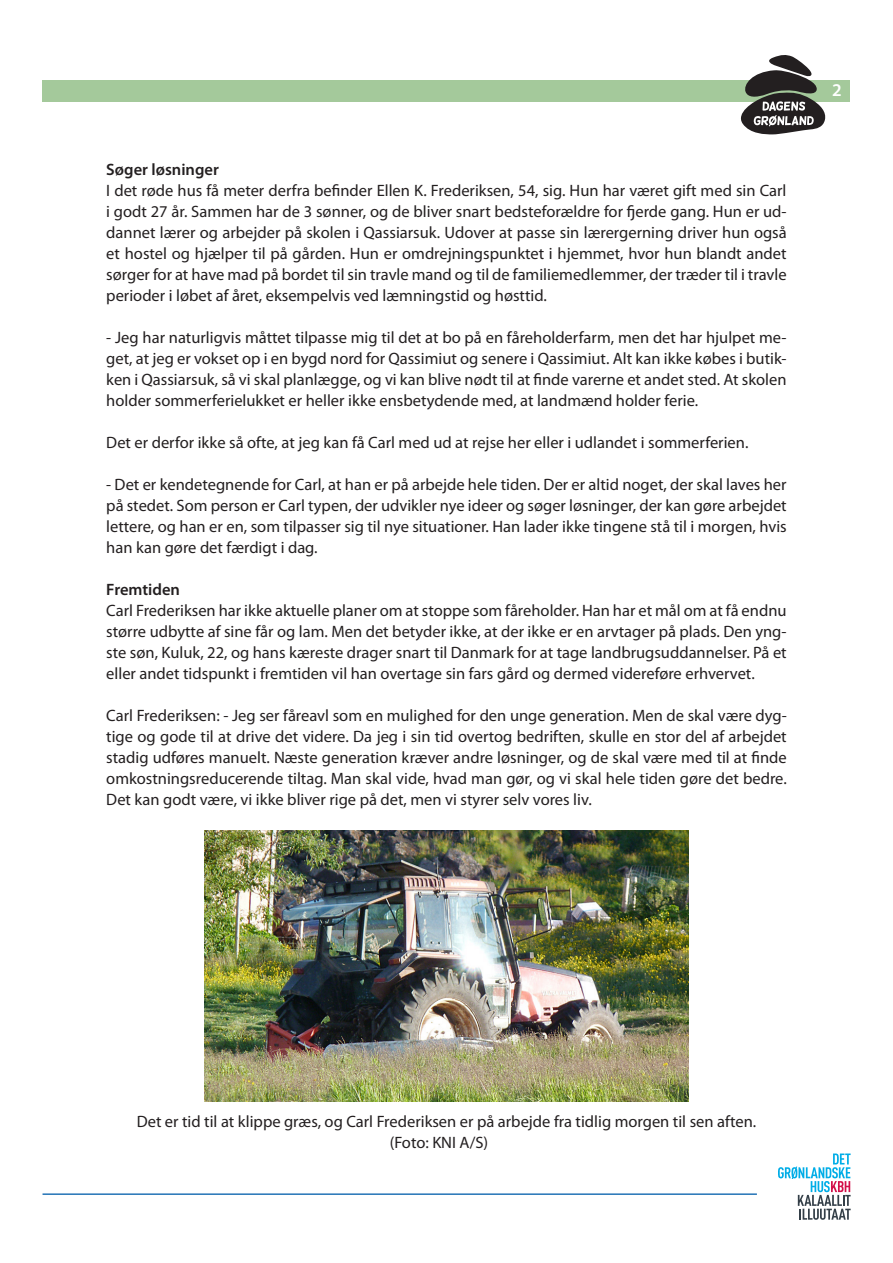
<style>
.page{position:relative;width:893px;height:1263px;background:#fff}
.page>*{position:absolute;margin:0;border:0;box-sizing:border-box;transform-origin:0 0}
.t1{font:600 18px "Myriad Pro";color:#fff}
.t2{font:16.5px/21px "Myriad Pro";color:#231f20;text-align:justify}
.t3{font:600 16.5px "Myriad Pro";color:#231f20}
</style>
<div class="page">
<div style="left:43px;top:80px;width:807px;height:21px;background:#a4c99b"></div>
<svg style="left:739px;top:55px;width:88px;height:79px"></svg>
<hr style="left:43px;top:1193px;width:714px;height:2px;background:#2373b6">
<svg style="left:778px;top:1153px;width:73px;height:67px"></svg>
<img style="left:204px;top:830px;width:485px;height:272px">
<p class="t3" style="left:106px;top:160px;width:114px">Søger løsninger</p>
<p class="t2" style="left:106px;top:180px;width:682px">I det røde hus få meter derfra befinder Ellen K. Frederiksen, 54, sig. Hun har været gift med sin Carl i godt 27 år. Sammen har de 3 sønner, og de bliver snart bedsteforældre for fjerde gang. Hun er ud&shy;dannet lærer og arbejder på skolen i Qassiarsuk. Udover at passe sin lærergerning driver hun også et hostel og hjælper til på gården. Hun er omdrejningspunktet i hjemmet, hvor hun blandt andet sørger for at have mad på bordet til sin travle mand og til de familiemedlemmer, der træder til i travle perioder i løbet af året, eksempelvis ved læmningstid og høsttid.</p>
<p class="t2" style="left:106px;top:327px;width:682px">- Jeg har naturligvis måttet tilpasse mig til det at bo på en fåreholderfarm, men det har hjulpet me&shy;get, at jeg er vokset op i en bygd nord for Qassimiut og senere i Qassimiut. Alt kan ikke købes i butik&shy;ken i Qassiarsuk, så vi skal planlægge, og vi kan blive nødt til at finde varerne et andet sted. At skolen holder sommerferielukket er heller ikke ensbetydende med, at landmænd holder ferie.</p>
<p class="t2" style="left:106px;top:432px;width:644px">Det er derfor ikke så ofte, at jeg kan få Carl med ud at rejse her eller i udlandet i sommerferien.</p>
<p class="t2" style="left:106px;top:474px;width:682px">- Det er kendetegnende for Carl, at han er på arbejde hele tiden. Der er altid noget, der skal laves her på stedet. Som person er Carl typen, der udvikler nye ideer og søger løsninger, der kan gøre arbejdet lettere, og han er en, som tilpasser sig til nye situationer. Han lader ikke tingene stå til i morgen, hvis han kan gøre det færdigt i dag.</p>
<p class="t3" style="left:106px;top:580px;width:75px">Fremtiden</p>
<p class="t2" style="left:106px;top:600px;width:682px">Carl Frederiksen har ikke aktuelle planer om at stoppe som fåreholder. Han har et mål om at få endnu større udbytte af sine får og lam. Men det betyder ikke, at der ikke er en arvtager på plads. Den yng&shy;ste søn, Kuluk, 22, og hans kæreste drager snart til Danmark for at tage landbrugsuddannelser. På et eller andet tidspunkt i fremtiden vil han overtage sin fars gård og dermed videreføre erhvervet.</p>
<p class="t2" style="left:106px;top:705px;width:682px">Carl Frederiksen: - Jeg ser fåreavl som en mulighed for den unge generation. Men de skal være dyg&shy;tige og gode til at drive det videre. Da jeg i sin tid overtog bedriften, skulle en stor del af arbejdet stadig udføres manuelt. Næste generation kræver andre løsninger, og de skal være med til at finde omkostningsreducerende tiltag. Man skal vide, hvad man gør, og vi skal hele tiden gøre det bedre.<br>Det kan godt være, vi ikke bliver rige på det, men vi styrer selv vores liv.</p>
<p class="t1" style="left:832px;top:80px;width:11px">2</p>
<p class="t2" style="left:390px;top:1111px;width:368px;text-indent:-253px">Det er tid til at klippe græs, og Carl Frederiksen er på arbejde fra tidlig morgen til sen aften. (Foto: KNI A/S)</p>
</div>
